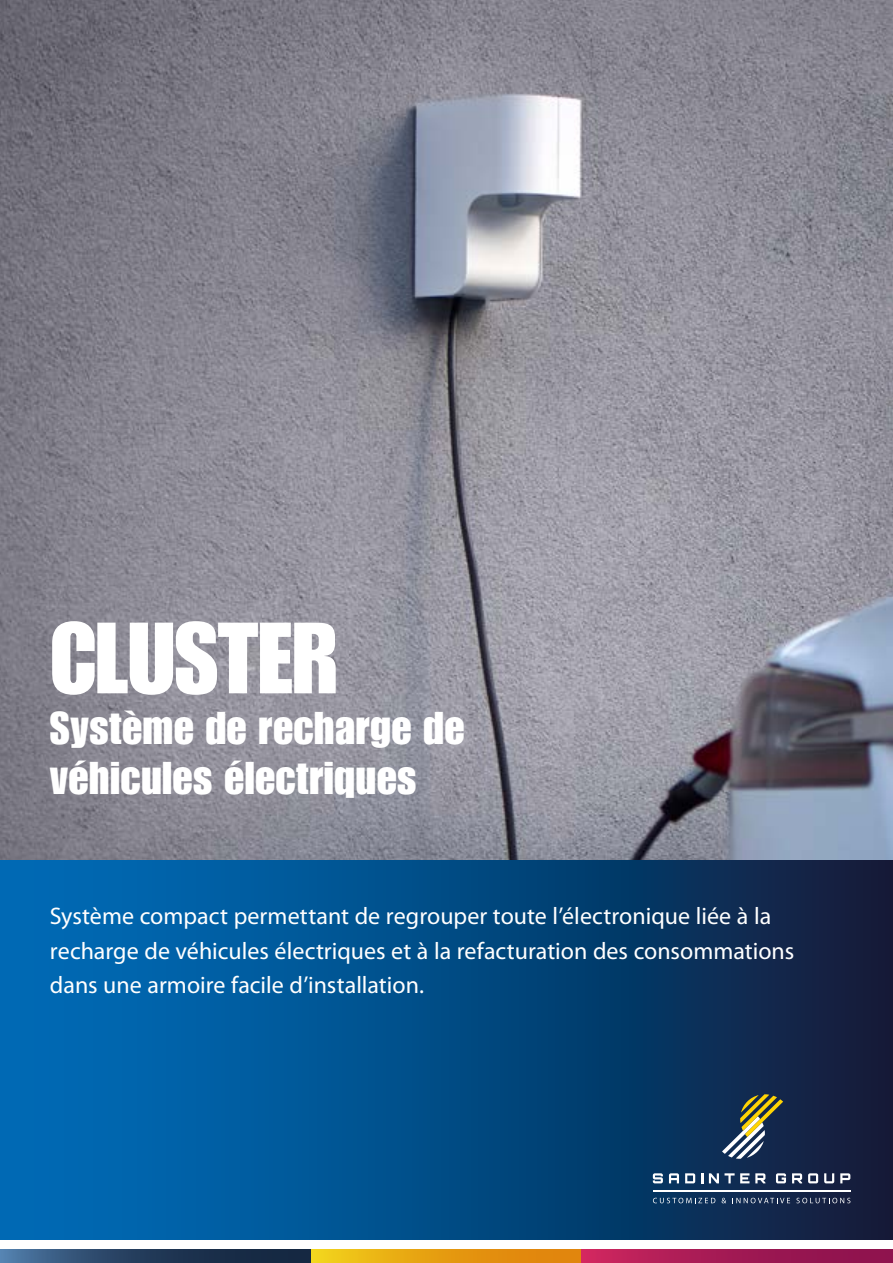
<style>
.page{position:relative;width:893px;height:1263px;background:#fff}
.page>*{position:absolute;margin:0;border:0;box-sizing:border-box;transform-origin:0 0}
.t1{font:99px "Impact LT Std";letter-spacing:-.005em;color:#fff}
.t2{font:45px/49.5px "Impact LT Std";letter-spacing:.01em;color:#fff}
.t3{font:24px/34.5px "Myriad Pro";color:#fff}
</style>
<div class="page">
<div style="left:0;top:0;width:893px;height:1263px;background:linear-gradient(to right,#0072c2,#0f1e3e)"></div>
<svg style="left:0;top:1248px;width:312px;height:15px;background:#364f6c"></svg>
<svg style="left:312px;top:1248px;width:269px;height:15px;background:#e8a721"></svg>
<svg style="left:581px;top:1248px;width:312px;height:15px;background:#ac295f"></svg>
<div style="left:0;top:1240px;width:893px;height:8px;background:#fff"></div>
<img style="left:0;top:0;width:893px;height:859px">
<svg style="left:722px;top:1094px;width:61px;height:65px;background:#525e5c"></svg>
<svg style="left:653px;top:1173px;width:10px;height:10px"></svg>
<svg style="left:669px;top:1173px;width:10px;height:10px"></svg>
<svg style="left:685px;top:1173px;width:10px;height:10px"></svg>
<svg style="left:701px;top:1173px;width:2px;height:10px"></svg>
<svg style="left:709px;top:1173px;width:40px;height:10px"></svg>
<svg style="left:755px;top:1173px;width:10px;height:10px"></svg>
<svg style="left:776px;top:1173px;width:10px;height:10px"></svg>
<svg style="left:792px;top:1173px;width:10px;height:10px"></svg>
<svg style="left:808px;top:1173px;width:10px;height:10px"></svg>
<svg style="left:824px;top:1173px;width:10px;height:10px"></svg>
<svg style="left:840px;top:1173px;width:10px;height:10px"></svg>
<hr style="left:653px;top:1190px;width:197px;height:2px;background:#fff">
<svg style="left:653px;top:1198px;width:62px;height:5px"></svg>
<svg style="left:722px;top:1198px;width:4px;height:5px"></svg>
<svg style="left:732px;top:1198px;width:58px;height:5px"></svg>
<svg style="left:796px;top:1198px;width:54px;height:5px"></svg>
<h1 class="t1" style="left:50px;top:601px;width:289px">CLUSTER</h1>
<h2 class="t2" style="left:50px;top:703px;width:416px">Système de recharge de véhicules électriques</h2>
<p class="t3" style="left:50px;top:898px;width:746px">Système compact permettant de regrouper toute l’électronique liée à la recharge de véhicules électriques et à la refacturation des consommations dans une armoire facile d’installation.</p>
</div>
